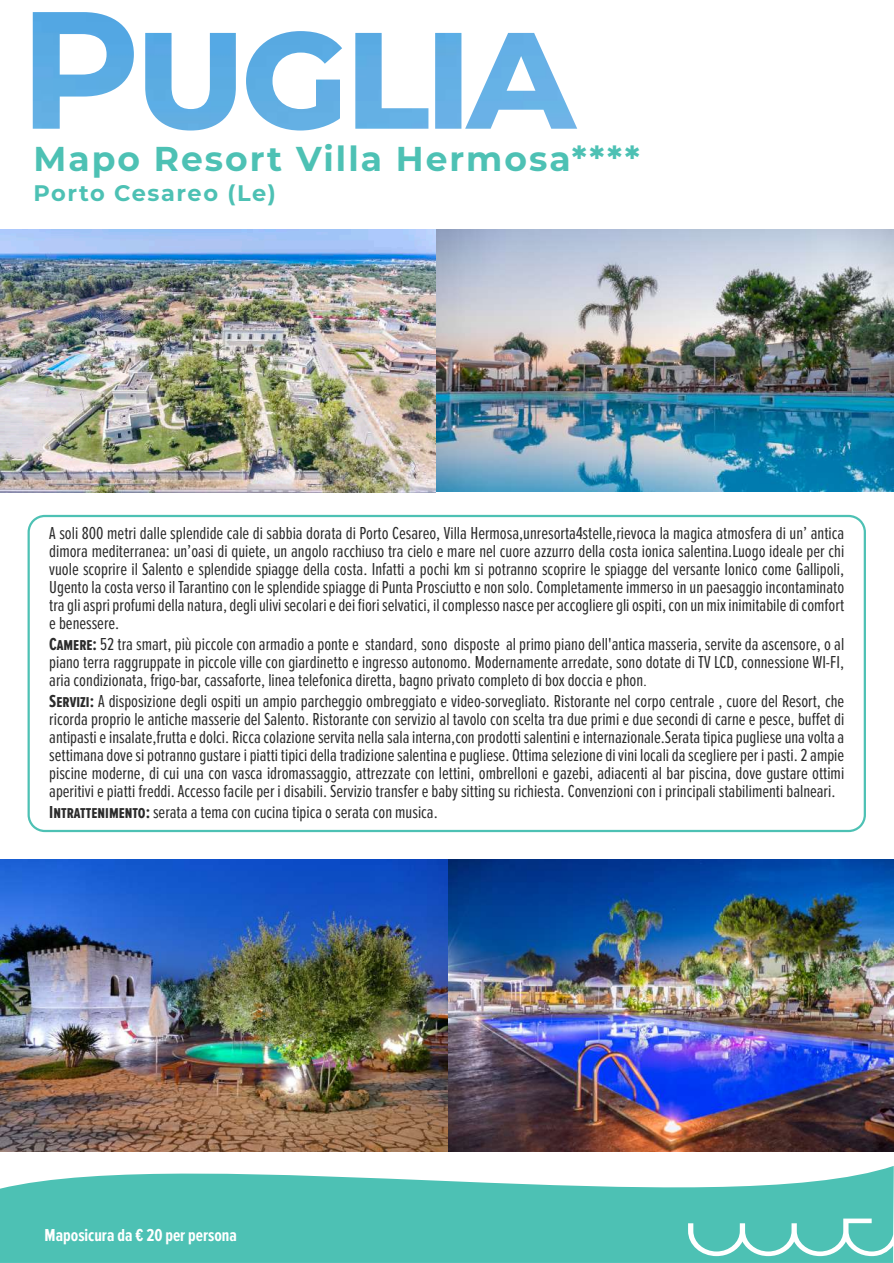
<style>
.page{position:relative;width:894px;height:1263px;background:#fff}
.page>*{position:absolute;margin:0;border:0;box-sizing:border-box;transform-origin:0 0}
.t1{font:700 34.5px "Montserrat";letter-spacing:.06em;color:#4dc1b4}
.t2{font:700 22.5px "Montserrat";color:#4dc1b4}
.t3{font:18px/18px "Proxima Nova Ex Cn";color:#2b2b2b;text-align:justify}
.t4{font:700 18px "Proxima Nova Ex Cn";color:#fff}
.s1{font-weight:700}
.s2{font-family:"Proxima Nova Cond";font-weight:300}
</style>
<div class="page">
<svg style="left:0;top:1166px;width:894px;height:97px;fill:#4dc1b4"></svg>
<img style="left:33px;top:12px;width:544px;height:119px">
<img style="left:0;top:230px;width:894px;height:262px">
<img style="left:447px;top:860px;width:447px;height:292px">
<img style="left:0;top:860px;width:447px;height:292px">
<svg style="left:27px;top:514px;width:839px;height:319px"></svg>
<h1 class="t1" style="left:33px;top:138px;width:608px">Mapo Resort Villa Hermosa****</h1>
<p class="t2" style="left:33px;top:179px;width:244px">Porto Cesareo (Le)</p>
<p class="t3" style="left:49px;top:524px;width:796px">A soli 800 metri dalle splendide cale di sabbia dorata di Porto Cesareo, Villa Hermosa,unresorta4stelle,rievoca la magica atmosfera di un’ antica dimora mediterranea: un’oasi di quiete, un angolo racchiuso tra cielo e mare nel cuore azzurro della costa ionica salentina.Luogo ideale per chi vuole scoprire il Salento e splendide spiagge della costa. Infatti a pochi km si potranno scoprire le spiagge del versante Ionico come Gallipoli, Ugento la costa verso il Tarantino con le splendide spiagge di Punta Prosciutto e non solo. Completamente immerso in un paesaggio incontaminato tra gli aspri profumi della natura, degli ulivi secolari e dei fiori selvatici, il complesso nasce per accogliere gli ospiti, con un mix inimitabile di comfort e benessere.</p>
<p class="t3" style="left:49px;top:635px;width:797px"><span class="s1">CAMERE:</span> 52 tra smart, più piccole con armadio a ponte e standard<span class="s2">,</span> sono disposte al primo piano dell'antica masseria, servite da ascensore, o al piano terra raggruppate in piccole ville con giardinetto e ingresso autonomo. Modernamente arredate, sono dotate di TV LCD, connessione WI-FI, aria condizionata, frigo-bar, cassaforte, linea telefonica diretta, bagno privato completo di box doccia e phon<span class="s2">.</span></p>
<p class="t3" style="left:49px;top:692px;width:797px"><span class="s1">SERVIZI:</span> A disposizione degli ospiti un ampio parcheggio ombreggiato e video-sorvegliato. Ristorante nel corpo centrale , cuore del Resort, che ricorda proprio le antiche masserie del Salento. Ristorante con servizio al tavolo con scelta tra due primi e due secondi di carne e pesce, buffet di antipasti einsalate,frutta e dolci. Ricca colazione servita nella sala interna,con prodotti salentini e internazionale.Serata tipica pugliese una volta a settimana dovesi potranno gustare i piatti tipici della tradizione salentina e pugliese. Ottima selezione di vini locali da scegliere per i pasti. 2 ampie piscine moderne, di cui una con vasca idromassaggio, attrezzate con lettini, ombrelloni e gazebi, adiacenti al bar piscina, dove gustare ottimi aperitivi e piatti freddi. Accesso facile per i disabili. Servizio transfer e baby sitting su richiesta. Convenzioni con i principali stabilimenti balneari.</p>
<p class="t3" style="left:49px;top:803px;width:390px"><span class="s1">INTRATTENIMENTO:</span> serata a tema con cucina tipica o serata con musica.</p>
<p class="t4" style="left:45px;top:1226px;width:194px">Maposicura da € 20 per persona</p>
</div>
